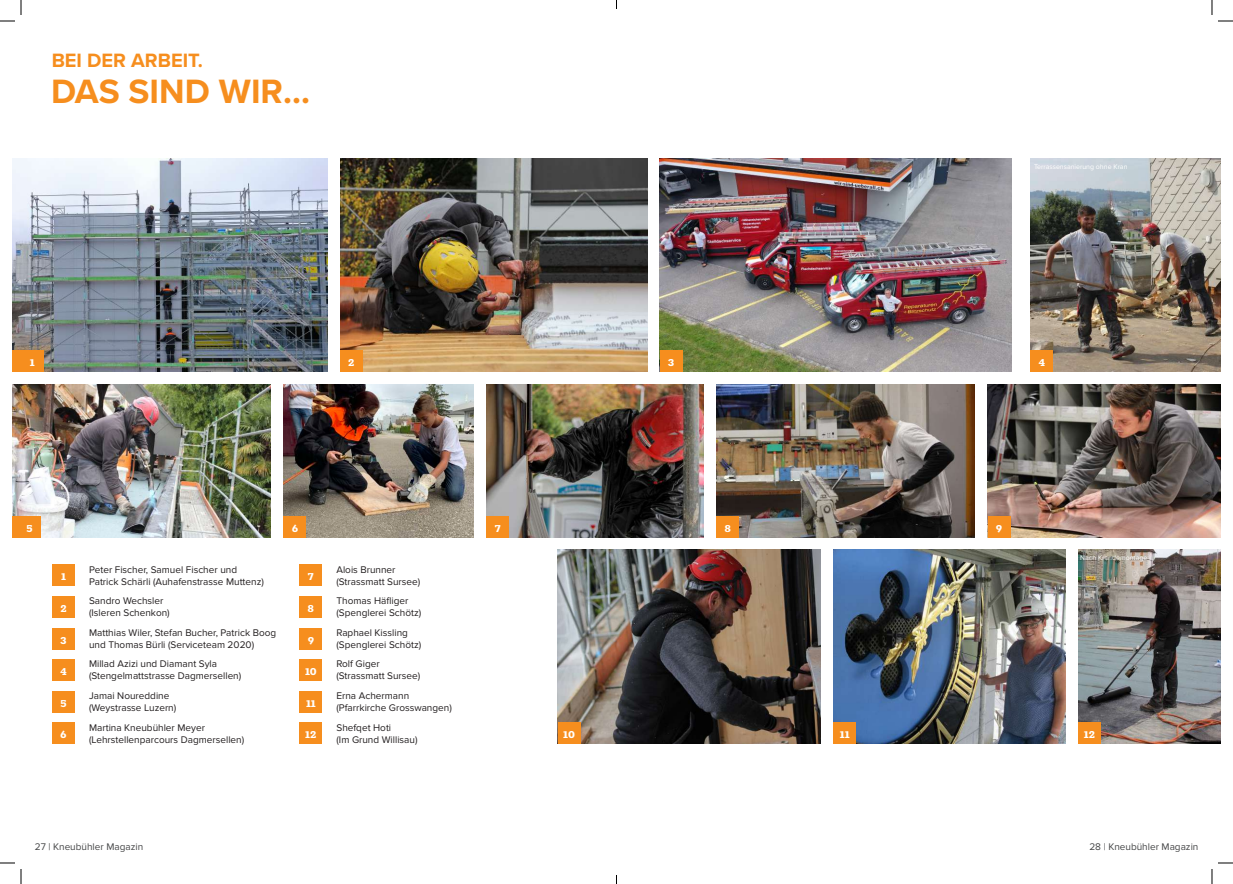
<style>
.page{position:relative;width:1233px;height:884px;background:#fff}
.page>*{position:absolute;margin:0;border:0;box-sizing:border-box;transform-origin:0 0}
.t1{font:700 35px "Proxima Nova";color:#f68e1e}
.t2{font:700 20px "Proxima Nova";color:#f68e1e}
.t3{font:800 12px "Rokkitt";color:#fff}
.t4{font:10px/12px "Proxima Nova";color:#231f20}
.t5{font:10px "Proxima Nova";color:#454647}
.t6{font:7px "Proxima Nova";color:#fff}
</style>
<div class="page">
<img style="left:660px;top:158px;width:351px;height:214px">
<img style="left:12px;top:158px;width:315px;height:214px">
<img style="left:340px;top:158px;width:307px;height:214px">
<img style="left:12px;top:384px;width:259px;height:153px">
<img style="left:716px;top:384px;width:258px;height:153px">
<img style="left:558px;top:549px;width:262px;height:195px">
<img style="left:486px;top:384px;width:217px;height:153px">
<img style="left:1030px;top:158px;width:190px;height:214px">
<img style="left:284px;top:384px;width:189px;height:153px">
<img style="left:987px;top:384px;width:233px;height:153px">
<img style="left:833px;top:549px;width:232px;height:195px">
<div style="left:21px;top:350px;width:23px;height:22px;background:#f68e1e"></div>
<div style="left:340px;top:350px;width:23px;height:22px;background:#f68e1e"></div>
<div style="left:660px;top:350px;width:22px;height:22px;background:#f68e1e"></div>
<div style="left:1030px;top:350px;width:23px;height:22px;background:#f68e1e"></div>
<div style="left:18px;top:516px;width:23px;height:21px;background:#f68e1e"></div>
<div style="left:284px;top:516px;width:22px;height:21px;background:#f68e1e"></div>
<div style="left:486px;top:516px;width:23px;height:21px;background:#f68e1e"></div>
<div style="left:716px;top:516px;width:23px;height:21px;background:#f68e1e"></div>
<div style="left:987px;top:516px;width:23px;height:21px;background:#f68e1e"></div>
<div style="left:558px;top:723px;width:22px;height:21px;background:#f68e1e"></div>
<div style="left:833px;top:723px;width:23px;height:21px;background:#f68e1e"></div>
<div style="left:52px;top:565px;width:23px;height:21px;background:#f68e1e"></div>
<div style="left:52px;top:596px;width:23px;height:22px;background:#f68e1e"></div>
<div style="left:52px;top:628px;width:23px;height:21px;background:#f68e1e"></div>
<div style="left:52px;top:659px;width:23px;height:22px;background:#f68e1e"></div>
<div style="left:52px;top:691px;width:23px;height:21px;background:#f68e1e"></div>
<div style="left:52px;top:723px;width:23px;height:21px;background:#f68e1e"></div>
<div style="left:300px;top:565px;width:22px;height:21px;background:#f68e1e"></div>
<div style="left:300px;top:596px;width:22px;height:22px;background:#f68e1e"></div>
<div style="left:300px;top:628px;width:22px;height:21px;background:#f68e1e"></div>
<div style="left:300px;top:659px;width:22px;height:22px;background:#f68e1e"></div>
<div style="left:300px;top:691px;width:22px;height:21px;background:#f68e1e"></div>
<div style="left:300px;top:723px;width:22px;height:21px;background:#f68e1e"></div>
<div style="left:12px;top:350px;width:12px;height:22px;background:#f68e1e"></div>
<div style="left:12px;top:516px;width:12px;height:21px;background:#f68e1e"></div>
<img style="left:1078px;top:549px;width:142px;height:195px">
<div style="left:1078px;top:723px;width:23px;height:21px;background:#f68e1e"></div>
<svg style="left:1218px;top:20px;width:15px;height:2px"></svg>
<svg style="left:1218px;top:862px;width:15px;height:2px"></svg>
<svg style="left:0;top:0;width:22px;height:22px"></svg>
<svg style="left:0;top:862px;width:22px;height:22px"></svg>
<svg style="left:1211px;top:0;width:1px;height:15px"></svg>
<svg style="left:1211px;top:869px;width:1px;height:15px"></svg>
<h2 class="t2" style="left:52px;top:46px;width:153px">BEI DER ARBEIT.</h2>
<h1 class="t1" style="left:51px;top:65px;width:260px">DAS SIND WIR...</h1>
<p class="t6" style="left:1034px;top:163px;width:95px">Terrassensanierung ohne Kran</p>
<p class="t3" style="left:30px;top:353px;width:6px">1</p>
<p class="t3" style="left:348px;top:353px;width:8px">2</p>
<p class="t3" style="left:668px;top:353px;width:8px">3</p>
<p class="t3" style="left:1038px;top:353px;width:8px">4</p>
<p class="t3" style="left:26px;top:519px;width:8px">5</p>
<p class="t3" style="left:292px;top:519px;width:8px">6</p>
<p class="t3" style="left:494px;top:519px;width:8px">7</p>
<p class="t3" style="left:724px;top:519px;width:8px">8</p>
<p class="t3" style="left:995px;top:519px;width:8px">9</p>
<p class="t6" style="left:1080px;top:553px;width:69px">Nach Krandemontage</p>
<p class="t3" style="left:61px;top:567px;width:6px">1</p>
<p class="t3" style="left:60px;top:599px;width:8px">2</p>
<p class="t3" style="left:60px;top:631px;width:8px">3</p>
<p class="t3" style="left:60px;top:662px;width:8px">4</p>
<p class="t3" style="left:60px;top:694px;width:8px">5</p>
<p class="t3" style="left:60px;top:725px;width:8px">6</p>
<p class="t4" style="left:89px;top:564px;width:176px">Peter Fischer, Samuel Fischer und<br>Patrick Schärli (Auhafenstrasse Muttenz)</p>
<p class="t4" style="left:89px;top:595px;width:82px">Sandro Wechsler (Isleren Schenkon)</p>
<p class="t4" style="left:89px;top:627px;width:189px">Matthias Wiler, Stefan Bucher, Patrick Boog und Thomas Bürli (Serviceteam 2020)</p>
<p class="t4" style="left:89px;top:658px;width:154px">Millad Azizi und Diamant Syla (Stengelmattstrasse Dagmersellen)</p>
<p class="t4" style="left:89px;top:690px;width:89px">Jamai Noureddine (Weystrasse Luzern)</p>
<p class="t4" style="left:89px;top:721px;width:157px">Martina Kneubühler Meyer (Lehrstellenparcours Dagmersellen)</p>
<p class="t3" style="left:308px;top:567px;width:8px">7</p>
<p class="t3" style="left:308px;top:599px;width:8px">8</p>
<p class="t3" style="left:308px;top:631px;width:8px">9</p>
<p class="t3" style="left:305px;top:662px;width:13px">10</p>
<p class="t3" style="left:306px;top:694px;width:11px">11</p>
<p class="t3" style="left:305px;top:725px;width:13px">12</p>
<p class="t4" style="left:336px;top:564px;width:85px">Alois Brunner (Strassmatt Sursee)</p>
<p class="t4" style="left:336px;top:595px;width:86px">Thomas Häfliger (Spenglerei Schötz)</p>
<p class="t4" style="left:336px;top:627px;width:86px">Raphael Kissling (Spenglerei Schötz)</p>
<p class="t4" style="left:336px;top:658px;width:85px">Rolf Giger (Strassmatt Sursee)</p>
<p class="t4" style="left:336px;top:690px;width:117px">Erna Achermann (Pfarrkirche Grosswangen)</p>
<p class="t4" style="left:336px;top:721px;width:83px">Shefqet Hoti<br>(Im Grund Willisau)</p>
<p class="t3" style="left:1084px;top:725px;width:13px">12</p>
<p class="t3" style="left:563px;top:725px;width:13px">10</p>
<p class="t3" style="left:840px;top:725px;width:11px">11</p>
<p class="t5" style="left:35px;top:840px;width:110px">27 | Kneubühler Magazin</p>
<p class="t5" style="left:1089px;top:840px;width:111px">28 | Kneubühler Magazin</p>
</div>
